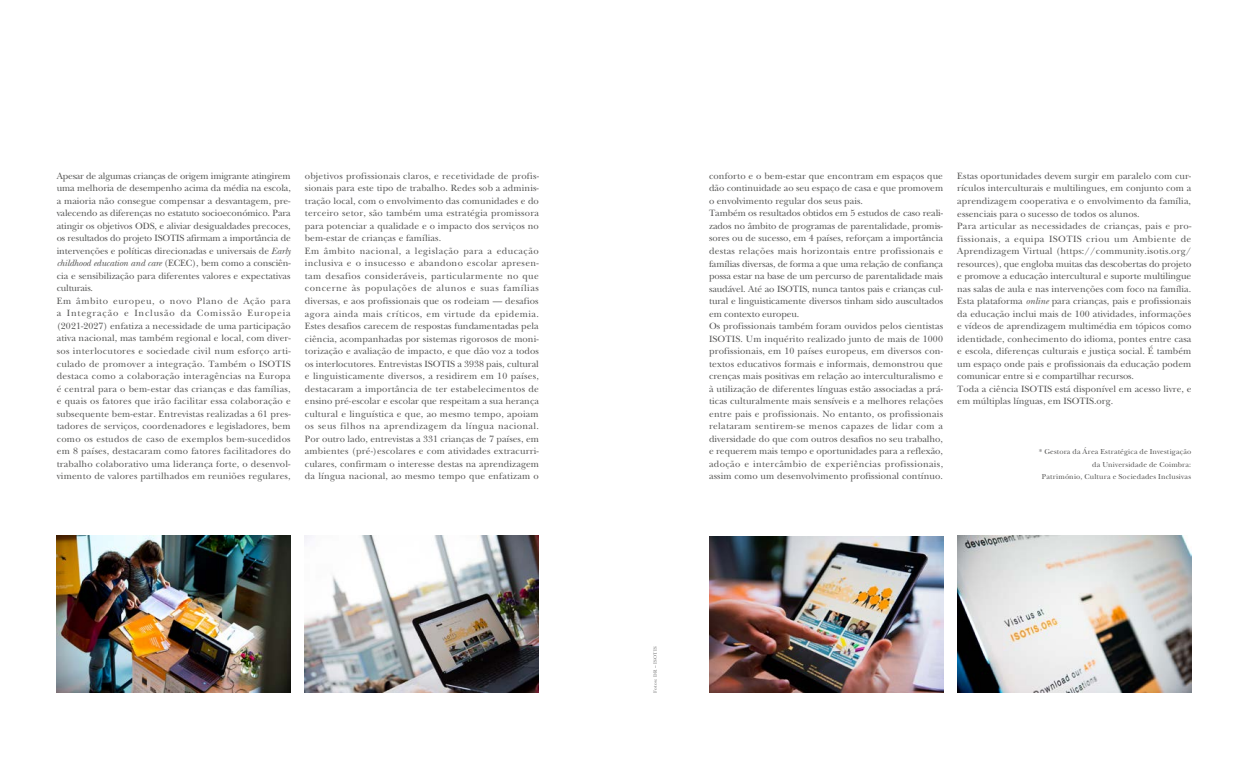
<style>
.page{position:relative;width:1248px;height:766px;background:#fff}
.page>*{position:absolute;margin:0;border:0;box-sizing:border-box;transform-origin:0 0}
.t1{font:9.5px/12.5px "New Baskerville Std";letter-spacing:.005em;color:#575756}
.t2{font:7.5px/12.5px "New Baskerville Std";letter-spacing:.02em;color:#575756;text-align:right}
.t3{font:600 5px "New Baskerville Std";letter-spacing:.05em;color:#878787}
.s1{font-style:italic}
</style>
<div class="page">
<img style="left:957px;top:535px;width:234px;height:157px">
<img style="left:709px;top:536px;width:234px;height:156px">
<img style="left:305px;top:535px;width:234px;height:157px">
<img style="left:56px;top:535px;width:235px;height:157px">
<p class="t1" style="left:57px;top:169px;width:235px">Apesar de algumas crianças de origem imigrante atingirem uma melhoria de desempenho acima da média na escola, a maioria não consegue compensar a desvantagem, pre&shy;valecendo as diferenças no estatuto socioeconómico. Para atingir os objetivos ODS, e aliviar desigualdades precoces, os resultados do projeto ISOTIS afirmam a importância de intervenções e políticas direcionadas e universais de <span class="s1">Early childhood education and care</span> (ECEC), bem como a consciên&shy;cia e sensibilização para diferentes valores e expectativas culturais.<br>Em âmbito europeu, o novo Plano de Ação para a Integração e Inclusão da Comissão Europeia (2021‑2027) enfatiza a necessidade de uma participação ativa nacional, mas também regional e local, com diver&shy;sos interlocutores e sociedade civil num esforço arti&shy;culado de promover a integração. Também o ISOTIS destaca como a colaboração interagências na Europa é central para o bem‑estar das crianças e das famílias, e quais os fatores que irão facilitar essa colaboração e subsequente bem‑estar. Entrevistas realizadas a 61 pres&shy;tadores de serviços, coordenadores e legisladores, bem como os estudos de caso de exemplos bem‑sucedidos em 8 países, destacaram como fatores facilitadores do trabalho colaborativo uma liderança forte, o desenvol&shy;vimento de valores partilhados em reuniões regulares,</p>
<p class="t1" style="left:305px;top:169px;width:236px">objetivos profissionais claros, e recetividade de profis&shy;sionais para este tipo de trabalho. Redes sob a adminis&shy;tração local, com o envolvimento das comunidades e do terceiro setor, são também uma estratégia promissora para potenciar a qualidade e o impacto dos serviços no bem‑estar de crianças e famílias.<br>Em âmbito nacional, a legislação para a educação inclusiva e o insucesso e abandono escolar apresen&shy;tam desafios consideráveis, particularmente no que concerne às populações de alunos e suas famílias diversas, e aos profissionais que os rodeiam — desafios agora ainda mais críticos, em virtude da epidemia.<br>Estes desafios carecem de respostas fundamentadas pela ciência, acompanhadas por sistemas rigorosos de moni&shy;torização e avaliação de impacto, e que dão voz a todos os interlocutores. Entrevistas ISOTIS a 3938 pais, cultural e linguisticamente diversos, a residirem em 10 países, destacaram a importância de ter estabelecimentos de ensino pré‑escolar e escolar que respeitam a sua herança cultural e linguística e que, ao mesmo tempo, apoiam os seus filhos na aprendizagem da língua nacional.<br>Por outro lado, entrevistas a 331 crianças de 7 países, em ambientes (pré‑)escolares e com atividades extracurri&shy;culares, confirmam o interesse destas na aprendizagem da língua nacional, ao mesmo tempo que enfatizam o</p>
<p class="t1" style="left:709px;top:170px;width:236px">conforto e o bem‑estar que encontram em espaços que dão continuidade ao seu espaço de casa e que promovem o envolvimento regular dos seus pais.<br>Também os resultados obtidos em 5 estudos de caso reali&shy;zados no âmbito de programas de parentalidade, promis&shy;sores ou de sucesso, em 4 países, reforçam a importância destas relações mais horizontais entre profissionais e famílias diversas, de forma a que uma relação de confiança possa estar na base de um percurso de parentalidade mais saudável. Até ao ISOTIS, nunca tantos pais e crianças cul&shy;tural e linguisticamente diversos tinham sido auscultados em contexto europeu.<br>Os profissionais também foram ouvidos pelos cientistas ISOTIS. Um inquérito realizado junto de mais de 1000 profissionais, em 10 países europeus, em diversos con&shy;textos educativos formais e informais, demonstrou que crenças mais positivas em relação ao interculturalismo e à utilização de diferentes línguas estão associadas a prá&shy;ticas culturalmente mais sensíveis e a melhores relações entre pais e profissionais. No entanto, os profissionais relataram sentirem‑se menos capazes de lidar com a diversidade do que com outros desafios no seu trabalho, e requerem mais tempo e oportunidades para a reflexão, adoção e intercâmbio de experiências profissionais, assim como um desenvolvimento profissional contínuo.</p>
<p class="t1" style="left:957px;top:170px;width:236px">Estas oportunidades devem surgir em paralelo com cur&shy;rículos interculturais e multilingues, em conjunto com a aprendizagem cooperativa e o envolvimento da família, essenciais para o sucesso de todos os alunos.<br>Para articular as necessidades de crianças, pais e pro&shy;fissionais, a equipa ISOTIS criou um Ambiente de Aprendizagem Virtual (https://community.isotis.org/ resources), que engloba muitas das descobertas do projeto e promove a educação intercultural e suporte multilingue nas salas de aula e nas intervenções com foco na família.<br>Esta plataforma <span class="s1">online</span> para crianças, pais e profissionais da educação inclui mais de 100 atividades, informações e vídeos de aprendizagem multimédia em tópicos como identidade, conhecimento do idioma, pontes entre casa e escola, diferenças culturais e justiça social. É também um espaço onde pais e profissionais da educação podem comunicar entre si e compartilhar recursos.<br>Toda a ciência ISOTIS está disponível em acesso livre, e em múltiplas línguas, em ISOTIS.org.</p>
<p class="t2" style="left:1038px;top:445px;width:154px">* Gestora da Área Estratégica de Investigação da Universidade de Coimbra:<br>Património, Cultura e Sociedades Inclusivas</p>
<p class="t3" style="left:652px;top:692px;width:48px;rotate:-90deg">Fotos: DR – ISOTIS</p>
</div>
